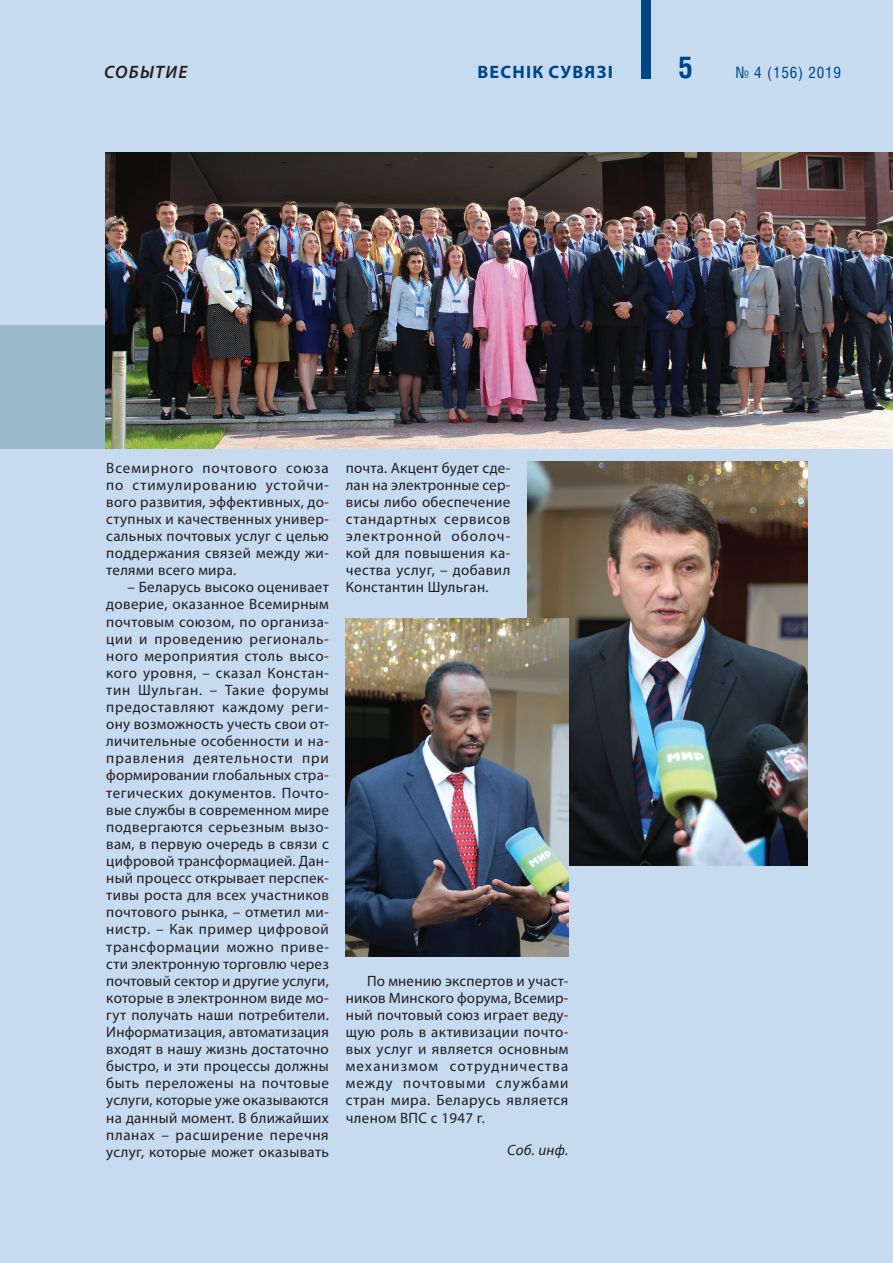
<style>
.page{position:relative;width:893px;height:1263px;background:#c6daf0}
.page>*{position:absolute;margin:0;border:0;box-sizing:border-box;transform-origin:0 0}
.t1{font:700 30px "Helios Cond C";color:#004684}
.t2{font:700 18px "Myriad Pro";letter-spacing:.07em;color:#004684}
.t3{font:italic 600 18px "Myriad Pro";letter-spacing:.07em;color:#231f20}
.t4{font:15.75px "Helios Cond C";letter-spacing:.05em;color:#004684}
.t5{font:15px/17.1px "Myriad Pro";letter-spacing:.025em;color:#231f20;text-align:justify}
.t6{font:italic 15px "Myriad Pro";letter-spacing:.02em;color:#231f20}
</style>
<div class="page">
<img style="left:527px;top:462px;width:281px;height:403px">
<div style="left:0;top:325px;width:893px;height:124px;background:#9abacc"></div>
<img style="left:106px;top:153px;width:787px;height:296px">
<img style="left:346px;top:619px;width:222px;height:338px">
<div style="left:641px;top:0;width:10px;height:78px;background:#004684"></div>
<p class="t3" style="left:104px;top:61px;width:85px">СОБЫТИЕ</p>
<p class="t2" style="left:477px;top:61px;width:137px">ВЕСНIК СУВЯЗI</p>
<h1 class="t1" style="left:678px;top:50px;width:16px">5</h1>
<p class="t4" style="left:736px;top:63px;width:107px">№ 4 (156) 2019</p>
<p class="t5" style="left:106px;top:459px;width:224px">Всемирного почтового союза по стимулированию устойчи&shy;вого развития, эффективных, до&shy;ступных и качественных универ&shy;сальных почтовых услуг с целью поддержания связей между жи&shy;телями всего мира.</p>
<p class="t5" style="left:106px;top:578px;width:224px;text-indent:21px">– Беларусь высоко оценивает доверие, оказанное Всемирным почтовым союзом, по организа&shy;ции и проведению региональ&shy;ного мероприятия столь высо&shy;кого уровня, – сказал Констан&shy;тин Шульган. – Такие форумы предоставляют каждому реги&shy;ону возможность учесть свои от&shy;личительные особенности и на&shy;правления деятельности при формировании глобальных стра&shy;тегических документов. Почто&shy;вые службы в современном мире подвергаются серьезным вызо&shy;вам, в первую очередь в связи с цифровой трансформацией. Дан&shy;ный процесс открывает перспек&shy;тивы роста для всех участников почтового рынка, – отметил ми&shy;нистр. – Как пример цифровой трансформации можно приве&shy;сти электронную торговлю через почтовый сектор и другие услуги, которые в электронном виде мо&shy;гут получать наши потребители.<br>Информатизация, автоматизация входят в нашу жизнь достаточно быстро, и эти процессы должны быть переложены на почтовые услуги, которые уже оказываются на данный момент. В ближайших планах – расширение перечня услуг, которые может оказывать</p>
<p class="t5" style="left:346px;top:459px;width:166px">почта. Акцент будет сде&shy;лан на электронные сер&shy;висы либо обеспечение стандартных сервисов электронной оболоч&shy;кой для повышения ка&shy;чества услуг, – добавил Константин Шульган.</p>
<p class="t5" style="left:346px;top:972px;width:224px;text-indent:21px">По мнению экспертов и участ&shy;ников Минского форума, Всемир&shy;ный почтовый союз играет веду&shy;щую роль в активизации почто&shy;вых услуг и является основным механизмом сотрудничества между почтовыми службами стран мира. Беларусь является членом ВПС с 1947 г.</p>
<p class="t6" style="left:507px;top:1140px;width:63px">Соб. инф.</p>
</div>
